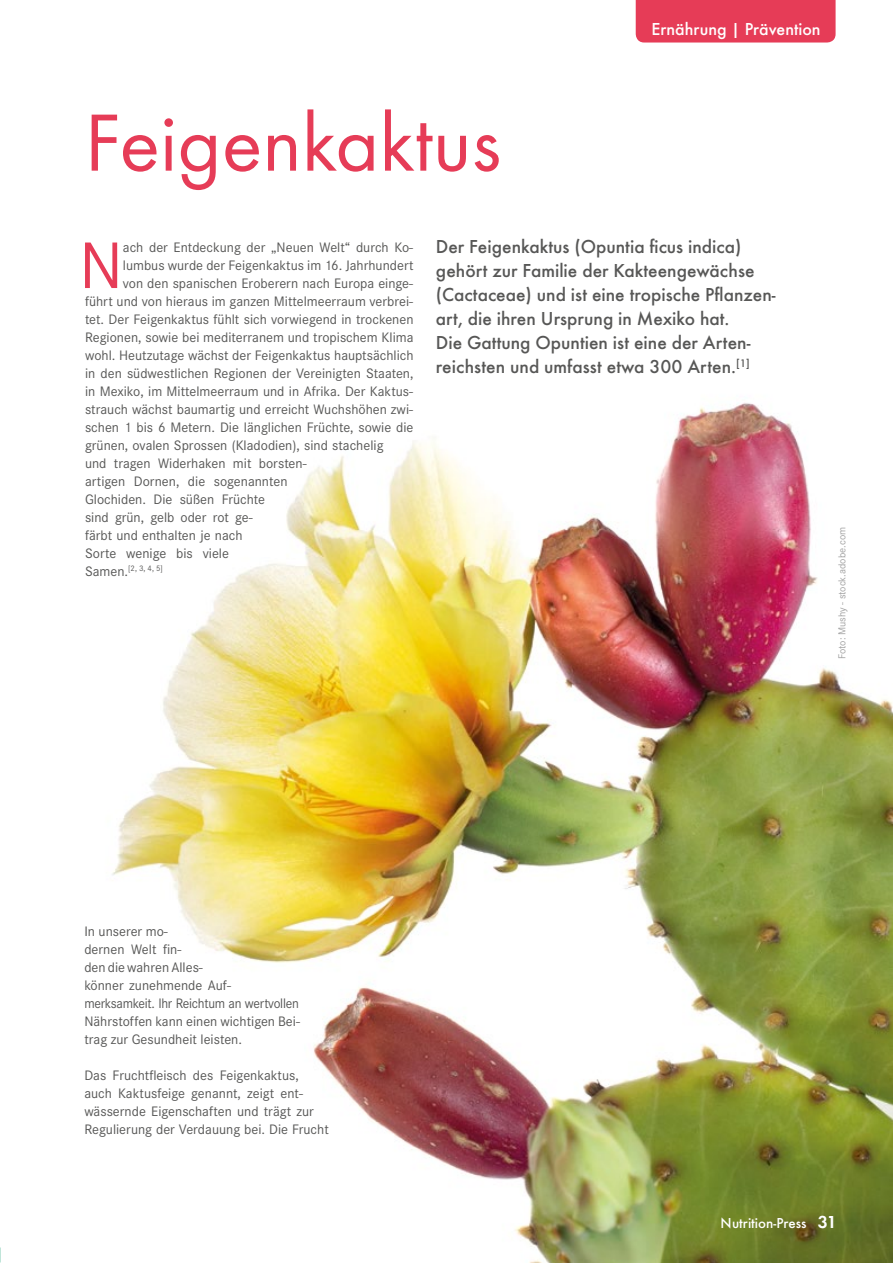
<style>
.page{position:relative;width:893px;height:1263px;background:#fff}
.page>*{position:absolute;margin:0;border:0;box-sizing:border-box;transform-origin:0 0}
.t1{font:84px "Futura T";color:#e63c57}
.t2{font:68.25px "Corporate S";color:#e63c57}
.t3{font:500 19.5px/24px "Futura T";color:#575756}
.t4{font:500 18px "Futura T";color:#fff}
.t5{font:500 15px "Futura T";color:#fff}
.t6{font:14.25px/18px "Corporate S";color:#575756}
.t7{font:10.5px "Corporate S";color:#a1a1a1}
.t8{font:8.25px "Corporate S";color:#575756}
.s1{font-size:14.25px}
.s2{font-weight:600;font-size:18px}
</style>
<div class="page">
<img style="left:0;top:402px;width:893px;height:861px">
<div style="left:636px;top:0;width:200px;height:43px;background:#e63c57"></div>
<p class="t4" style="left:651px;top:19px;width:171px">Ernährung | Prävention</p>
<h1 class="t1" style="left:84px;top:94px;width:418px">Feigenkaktus</h1>
<h2 class="t2" style="left:79px;top:227px;width:45px">N</h2>
<p class="t6" style="left:123px;top:238px;width:292px">ach der Entdeckung der „Neuen Welt“ durch Ko-</p>
<p class="t6" style="left:123px;top:256px;width:292px">lumbus wurde der Feigenkaktus im 16. Jahrhundert</p>
<p class="t6" style="left:123px;top:274px;width:292px">von den spanischen Eroberern nach Europa einge-</p>
<p class="t6" style="left:85px;top:292px;width:330px">führt und von hieraus im ganzen Mittelmeerraum verbrei-</p>
<p class="t6" style="left:85px;top:310px;width:330px">tet. Der Feigenkaktus fühlt sich vorwiegend in trockenen</p>
<p class="t6" style="left:85px;top:328px;width:330px">Regionen, sowie bei mediterranem und tropischem Klima</p>
<p class="t6" style="left:85px;top:346px;width:330px">wohl. Heutzutage wächst der Feigenkaktus hauptsächlich</p>
<p class="t6" style="left:85px;top:364px;width:330px">in den südwestlichen Regionen der Vereinigten Staaten,</p>
<p class="t6" style="left:85px;top:382px;width:330px">in Mexiko, im Mittelmeerraum und in Afrika. Der Kaktus-</p>
<p class="t6" style="left:85px;top:400px;width:330px">strauch wächst baumartig und erreicht Wuchshöhen zwi-</p>
<p class="t6" style="left:85px;top:418px;width:330px">schen 1 bis 6 Metern. Die länglichen Früchte, sowie die</p>
<p class="t6" style="left:85px;top:436px;width:300px">grünen, ovalen Sprossen (Kladodien), sind stachelig</p>
<p class="t6" style="left:85px;top:454px;width:223px">und tragen Widerhaken mit borsten-</p>
<p class="t6" style="left:85px;top:472px;width:204px">artigen Dornen, die sogenannten</p>
<p class="t6" style="left:85px;top:490px;width:182px">Glochiden. Die süßen Früchte</p>
<p class="t6" style="left:85px;top:508px;width:169px">sind grün, gelb oder rot ge-</p>
<p class="t6" style="left:85px;top:526px;width:159px">färbt und enthalten je nach</p>
<p class="t6" style="left:85px;top:544px;width:146px">Sorte wenige bis viele</p>
<p class="t8" style="left:85px;top:564px;width:79px"><span class="s1">Samen.</span>[2, 3, 4, 5]</p>
<p class="t3" style="left:436px;top:234px;width:341px">Der Feigenkaktus (Opuntia ficus indica) gehört zur Familie der Kakteengewächse (Cactaceae) und ist eine tropische Pflanzen&shy;art, die ihren Ursprung in Mexiko hat.<br>Die Gattung Opuntien ist eine der Arten&shy;reichsten und umfasst etwa 300 Arten.<sup>[1]</sup></p>
<p class="t7" style="left:836px;top:659px;width:134px;rotate:-90deg">Foto: Mushy - stock.adobe.com</p>
<p class="t6" style="left:84px;top:922px;width:217px">In unserer mo-<br>dernen Welt fin-<br>den die wahren Alles-<br>könner zunehmende Auf&shy;merksamkeit. Ihr Reichtum an wertvollen<br>Nährstoffen kann einen wichtigen Bei&shy;trag zur Gesundheit leisten.</p>
<p class="t6" style="left:84px;top:1066px;width:246px">Das Fruchtfleisch des Feigenkaktus, auch Kaktusfeige genannt, zeigt ent&shy;wässernde Eigenschaften und trägt zur Regulierung der Verdauung bei. Die Frucht</p>
<p class="t5" style="left:721px;top:1214px;width:118px">Nutrition-Press <span class="s2">31</span></p>
</div>
